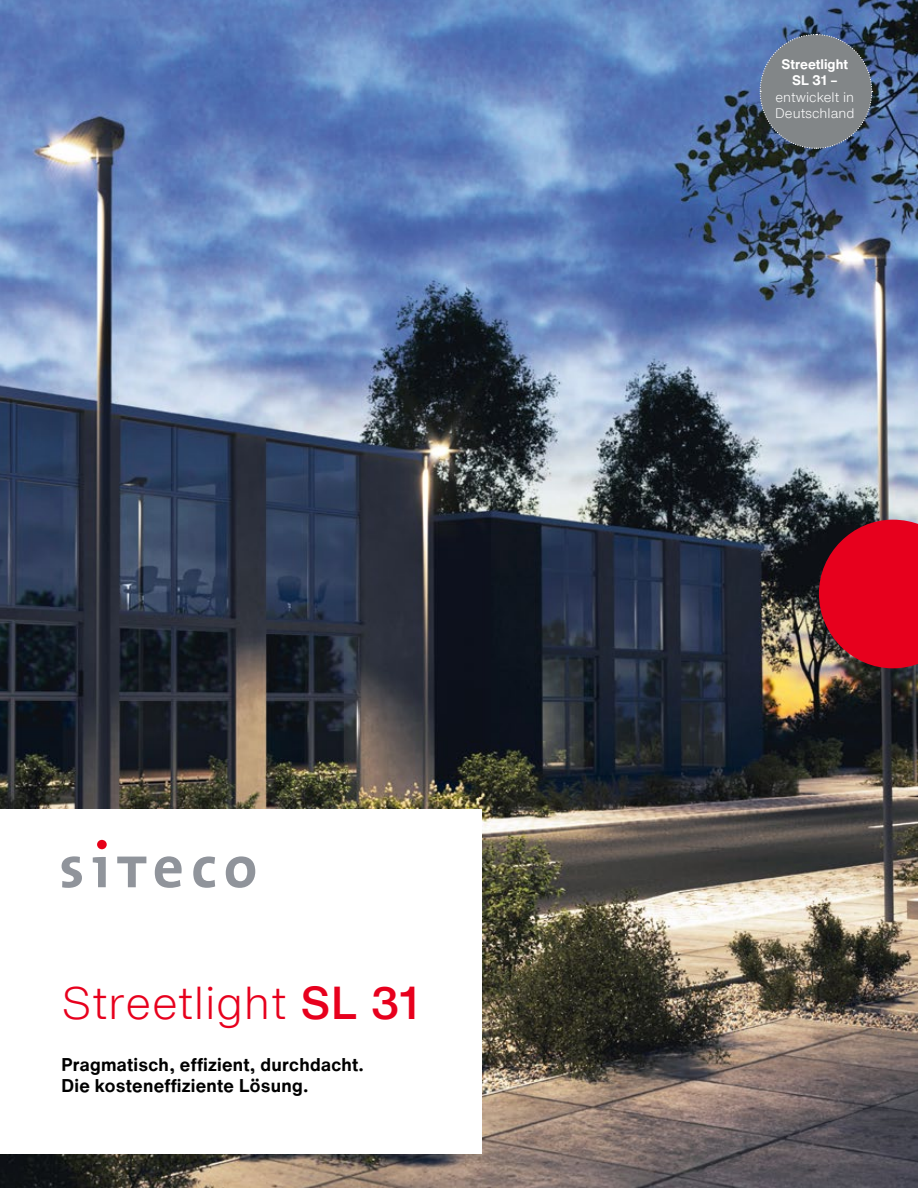
<style>
.page{position:relative;width:918px;height:1188px;background:#fff}
.page>*{position:absolute;margin:0;border:0;box-sizing:border-box;transform-origin:0 0}
.t1{font:300 45px "Helvetica Now Text";letter-spacing:.015em;color:#e7001d}
.t2{font:700 18px/21.6px "Helvetica Now Text";letter-spacing:.015em;color:#000}
.t3{font:300 13.5px/16.5px "Helvetica Now Text";color:#fff}
.t4{font:700 13.5px/16.5px "Helvetica Now Text";color:#fff;text-align:center}
.s1{font-weight:500}
</style>
<div class="page">
<img style="left:0;top:0;width:918px;height:1188px">
<svg style="left:819px;top:520px;width:99px;height:148px;background:#c80920"></svg>
<svg style="left:759px;top:33px;width:114px;height:116px;background:#727a85"></svg>
<div style="left:0;top:809px;width:482px;height:345px;background:#fff"></div>
<div style="left:97px;top:840px;width:10px;height:9px;background:#e60018;border-radius:50%"></div>
<svg style="left:117px;top:857px;width:29px;height:30px"></svg>
<svg style="left:193px;top:857px;width:22px;height:31px"></svg>
<svg style="left:155px;top:856px;width:27px;height:32px"></svg>
<svg style="left:226px;top:856px;width:29px;height:32px"></svg>
<svg style="left:93px;top:857px;width:13px;height:30px"></svg>
<svg style="left:62px;top:856px;width:20px;height:32px"></svg>
<h1 class="t1" style="left:62px;top:969px;width:360px">Streetlight <span class="s1">SL 31</span></h1>
<p class="t2" style="left:62px;top:1053px;width:304px">Pragmatisch, effizient, durchdacht.<br>Die kosteneffiziente Lösung.</p>
<p class="t4" style="left:782px;top:55px;width:68px">Streetlight<br>SL 31 –</p>
<p class="t3" style="left:775px;top:88px;width:81px">entwickelt in<br>Deutschland</p>
</div>
